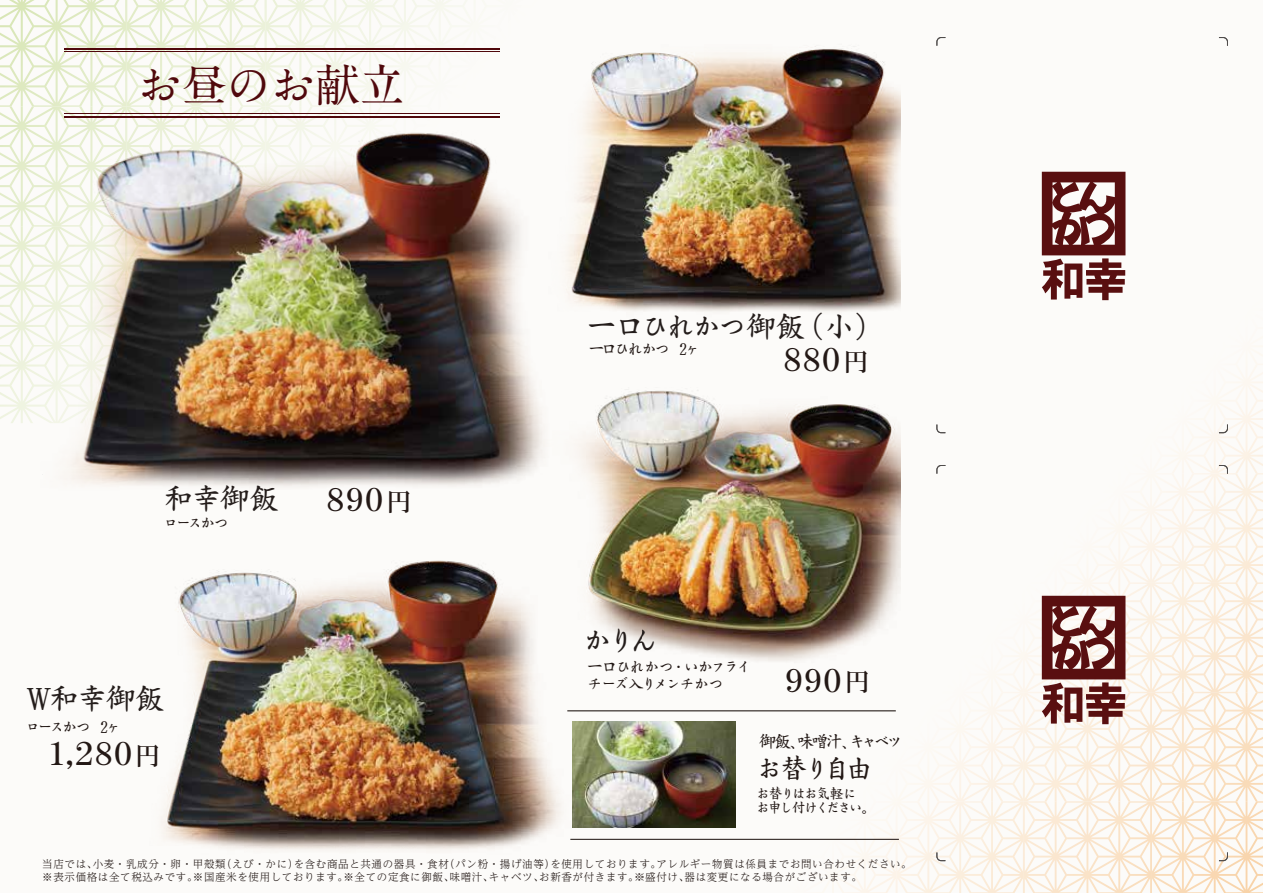
<style>
.page{position:relative;width:1263px;height:893px;background:#fff}
.page>*{position:absolute;margin:0;border:0;box-sizing:border-box;transform-origin:0 0}
.t1{font:700 44.4px "A1 Mincho Std";color:#50080c}
.t2{font:700 30.9px "Ro H Mincho Std";letter-spacing:.07em;color:#231815}
.t3{font:700 30.3px "RA Hana Renge";letter-spacing:-.08em;color:#241d1b}
.t4{font:700 30.3px "RA Hana Renge";letter-spacing:-.14em;color:#241d1b}
.t5{font:700 27.45px "RA Hana Renge";letter-spacing:-.165em;color:#221815}
.t6{font:700 17.55px "RA Hana Renge";letter-spacing:-.23em;color:#221815}
.t7{font:700 16.35px/17px "RA Hana Renge";letter-spacing:-.145em;color:#221815}
.t8{font:700 16.2px "RA Hana Renge";letter-spacing:-.195em;color:#221815}
.t9{font:700 14.4px/14.4px "RA Hana Renge";letter-spacing:-.16em;color:#221815}
.t10{font:300 10.65px/13px "UD Reimin Pr 6 N";letter-spacing:.06em;color:#221815}
.s1{font-size:25.2px}
</style>
<div class="page">
<img style="left:0;top:0;width:1263px;height:893px">
<h1 class="t1" style="left:138px;top:49px;width:268px">お昼のお献立</h1>
<h3 class="t3" style="left:163px;top:483px;width:118px">和幸御飯</h3>
<h2 class="t2" style="left:327px;top:480px;width:86px">890<span class="s1">円</span></h2>
<h3 class="t8" style="left:163px;top:514px;width:68px">ロースかつ</h3>
<h3 class="t3" style="left:26px;top:683px;width:140px">W和幸御飯</h3>
<h2 class="t2" style="left:51px;top:735px;width:112px">1,280<span class="s1">円</span></h2>
<h3 class="t8" style="left:25px;top:718px;width:99px">ロースかつ 2ヶ</h3>
<h3 class="t4" style="left:586px;top:311px;width:300px">一口ひれかつ御飯（小）</h3>
<h2 class="t2" style="left:784px;top:341px;width:86px">880<span class="s1">円</span></h2>
<h3 class="t8" style="left:588px;top:341px;width:113px">一口ひれかつ 2ヶ</h3>
<h3 class="t3" style="left:582px;top:625px;width:79px">かりん</h3>
<h3 class="t7" style="left:587px;top:659px;width:166px">一口ひれかつ・いかフライチーズ入りメンチかつ</h3>
<h2 class="t2" style="left:785px;top:661px;width:86px">990<span class="s1">円</span></h2>
<h3 class="t6" style="left:759px;top:732px;width:146px">御飯、味噌汁、キャベツ</h3>
<h3 class="t5" style="left:756px;top:754px;width:118px">お替り自由</h3>
<h3 class="t9" style="left:756px;top:786px;width:122px">お替りはお気軽に<br>お申し付けください。</h3>
<p class="t10" style="left:42px;top:857px;width:871px">当店では、小麦・乳成分・卵・甲殻類（えび・かに）を含む商品と共通の器具・食材（パン粉・揚げ油等）を使用しております。アレルギー物質は係員までお問い合わせください。※表示価格は全て税込みです。※国産米を使用しております。※全ての定食に御飯、味噌汁、キャベツ、お新香が付きます。※盛付け、器は変更になる場合がございます。</p>
</div>
